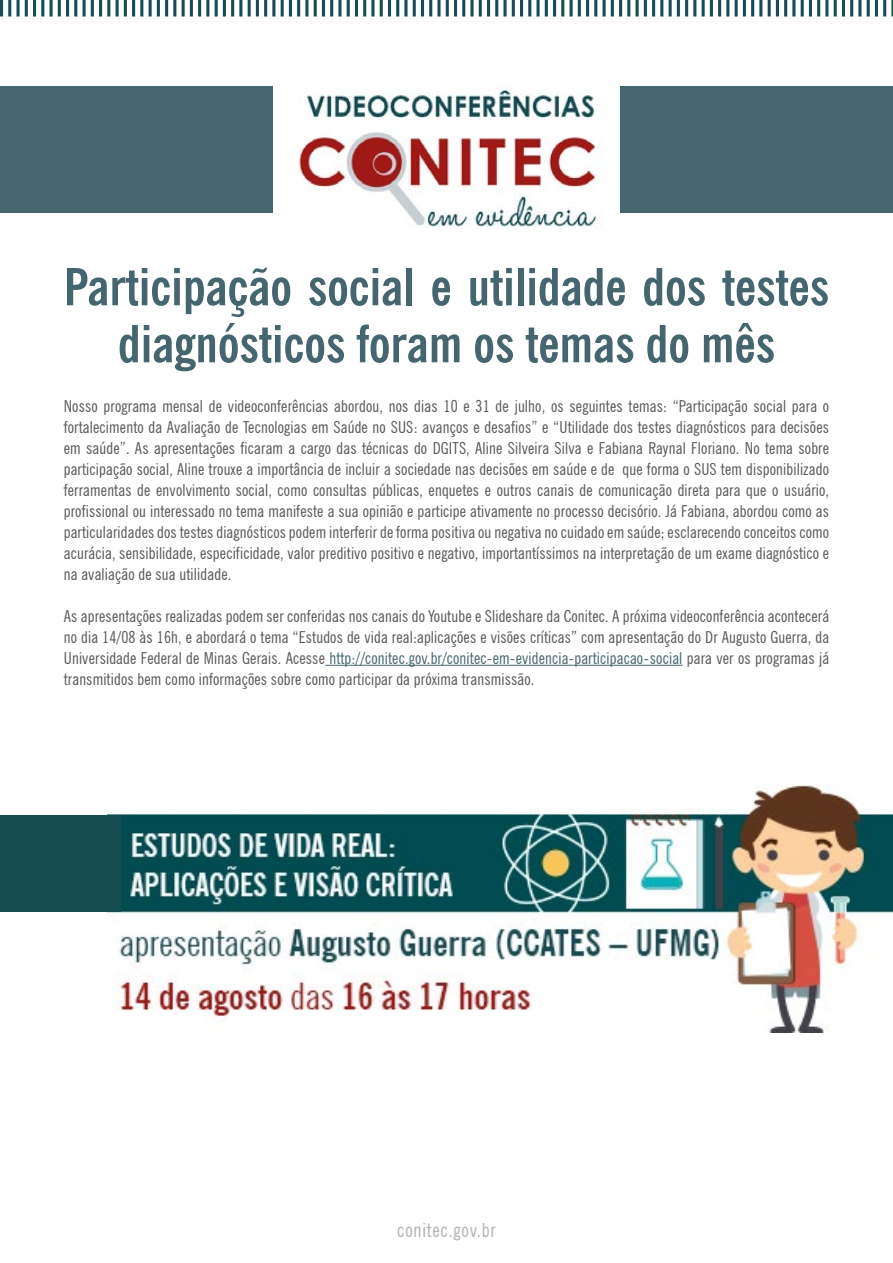
<style>
.page{position:relative;width:893px;height:1263px;background:#fff}
.page>*{position:absolute;margin:0;border:0;box-sizing:border-box;transform-origin:0 0}
.t1{font:700 condensed 51px/57px "News Gothic BT";color:#45666e;text-align:center}
.t2{font:condensed 19.5px "News Gothic BT";letter-spacing:.04em;color:#b3b2b2}
.t3{font:condensed 16.5px/21px "News Gothic BT";letter-spacing:.01em;color:#575756;text-align:justify}
.s1{color:#45666e}
</style>
<div class="page">
<svg style="left:0;top:0;width:893px;height:17px"></svg>
<hr style="left:325px;top:665px;width:358px;height:1px;background:#45666e">
<img style="left:298px;top:86px;width:323px;height:143px">
<div style="left:1px;top:86px;width:272px;height:126px;background:#45666e"></div>
<div style="left:621px;top:86px;width:272px;height:126px;background:#45666e"></div>
<img style="left:108px;top:784px;width:785px;height:248px">
<div style="left:0;top:815px;width:120px;height:97px;background:#164d52"></div>
<h1 class="t1" style="left:64px;top:258px;width:767px">Participação social e utilidade dos testes diagnósticos foram os temas do mês</h1>
<p class="t3" style="left:64px;top:395px;width:767px">Nosso programa mensal de videoconferências abordou, nos dias 10 e 31 de julho, os seguintes temas: “Participação social para o fortalecimento da Avaliação de Tecnologias em Saúde no SUS: avanços e desafios” e “Utilidade dos testes diagnósticos para decisões em saúde”. As apresentações ficaram a cargo das técnicas do DGITS, Aline Silveira Silva e Fabiana Raynal Floriano. No tema sobre participação social, Aline trouxe a importância de incluir a sociedade nas decisões em saúde e de que forma o SUS tem disponibilizado ferramentas de envolvimento social, como consultas públicas, enquetes e outros canais de comunicação direta para que o usuário, profissional ou interessado no tema manifeste a sua opinião e participe ativamente no processo decisório. Já Fabiana, abordou como as particularidades dos testes diagnósticos podem interferir de forma positiva ou negativa no cuidado em saúde; esclarecendo conceitos como acurácia, sensibilidade, especificidade, valor preditivo positivo e negativo, importantíssimos na interpretação de um exame diagnóstico e na avaliação de sua utilidade.</p>
<p class="t3" style="left:64px;top:605px;width:767px">As apresentações realizadas podem ser conferidas nos canais do Youtube e Slideshare da Conitec. A próxima videoconferência acontecerá no dia 14/08 às 16h, e abordará o tema “Estudos de vida real:aplicações e visões críticas” com apresentação do Dr Augusto Guerra, da Universidade Federal de Minas Gerais. Acesse <span class="s1">http://conitec.gov.br/conitec-em-evidencia-participacao-social</span> para ver os programas já transmitidos bem como informações sobre como participar da próxima transmissão.</p>
<p class="t2" style="left:397px;top:1218px;width:100px">conitec.gov.br</p>
</div>
